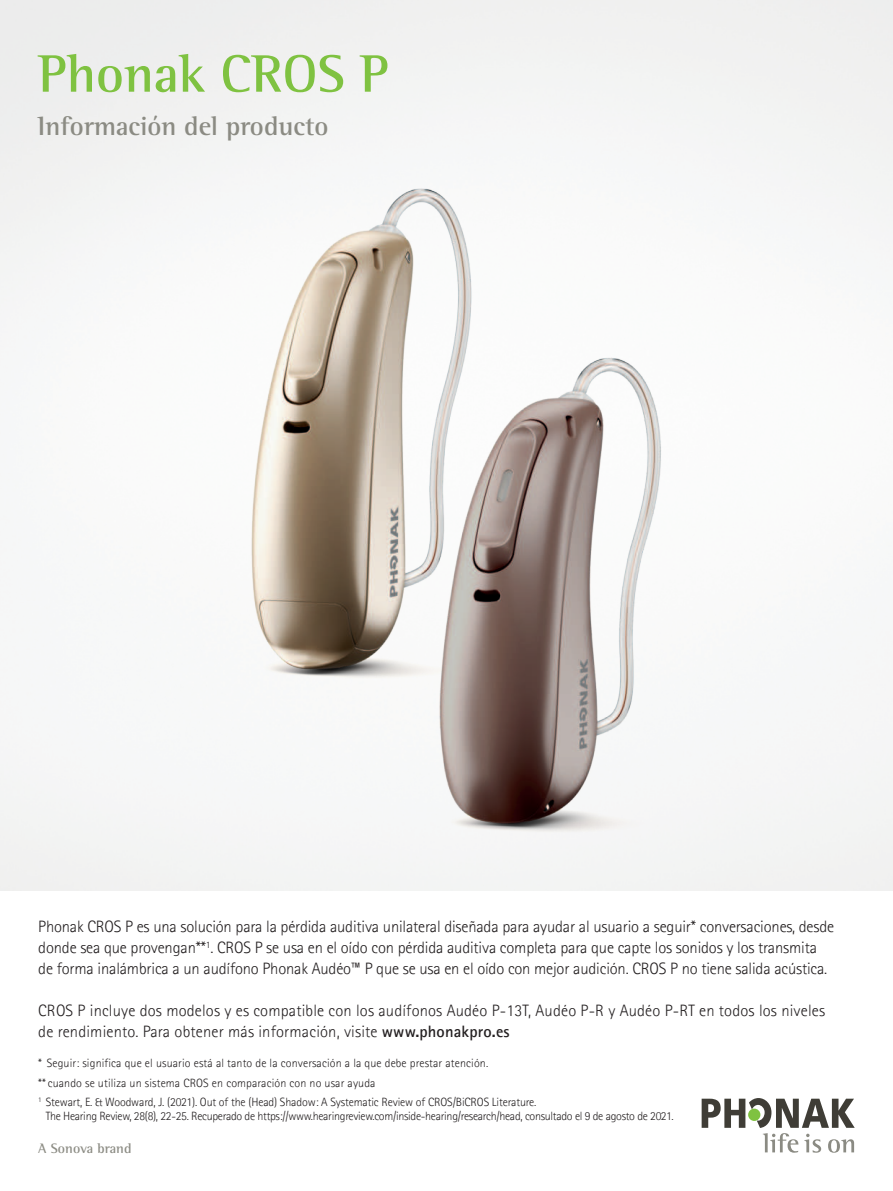
<style>
.page{position:relative;width:893px;height:1191px;background:#fff}
.page>*{position:absolute;margin:0;border:0;box-sizing:border-box;transform-origin:0 0}
.t1{font:700 54px "Rotis Semifor Phonak";color:#7fc241}
.t2{font:700 27px "Rotis Semifor Phonak";color:#8b8b83}
.t3{font:300 16.5px/21px "Rotis Sansfor Phonak";letter-spacing:-.01em;color:#231f20}
.t4{font:300 16.5px/21px "Rotis Sansfor Phonak";letter-spacing:.01em;color:#231f20}
.t5{font:700 13.95px "Rotis Semifor Phonak";color:#8d8d85}
.t6{font:300 12px/19.5px "Rotis Sansfor Phonak";letter-spacing:.01em;color:#231f20}
.t7{font:300 12px "Rotis Sansfor Phonak";letter-spacing:-.01em;color:#231f20}
.s1{font-weight:700}
</style>
<div class="page">
<img style="left:88px;top:84px;width:689px;height:669px">
<img style="left:262px;top:326px;width:550px;height:565px">
<svg style="left:702px;top:1098px;width:153px;height:54px"></svg>
<h1 class="t1" style="left:38px;top:53px;width:353px">Phonak CROS P</h1>
<h2 class="t2" style="left:37px;top:116px;width:293px">Información del producto</h2>
<p class="t3" style="left:38px;top:917px;width:797px">Phonak CROS P es una solución para la pérdida auditiva unilateral diseñada para ayudar al usuario a seguir* conversaciones, desde donde sea que provengan**<sup>1</sup>. CROS P se usa en el oído con pérdida auditiva completa para que capte los sonidos y los transmita de forma inalámbrica a un audífono Phonak Audéo™ P que se usa en el oído con mejor audición. CROS P no tiene salida acústica.</p>
<p class="t4" style="left:38px;top:1000px;width:788px">CROS P incluye dos modelos y es compatible con los audífonos Audéo P-13T, Audéo P-R y Audéo P-RT en todos los niveles de rendimiento. Para obtener más información, visite <span class="s1">www.phonakpro.es</span></p>
<p class="t6" style="left:38px;top:1054px;width:500px">* Seguir: significa que el usuario está al tanto de la conversación a la que debe prestar atención.<br>** cuando se utiliza un sistema CROS en comparación con no usar ayuda<br><sup>1</sup> Stewart, E. &amp; Woodward, J. (2021). Out of the (Head) Shadow: A Systematic Review of CROS/BiCROS Literature.</p>
<p class="t7" style="left:46px;top:1109px;width:629px">The Hearing Review, 28(8), 22-25. Recuperado de https://www.hearingreview.com/inside-hearing/research/head, consultado el 9 de agosto de 2021.</p>
<p class="t5" style="left:38px;top:1142px;width:95px">A Sonova brand</p>
</div>
